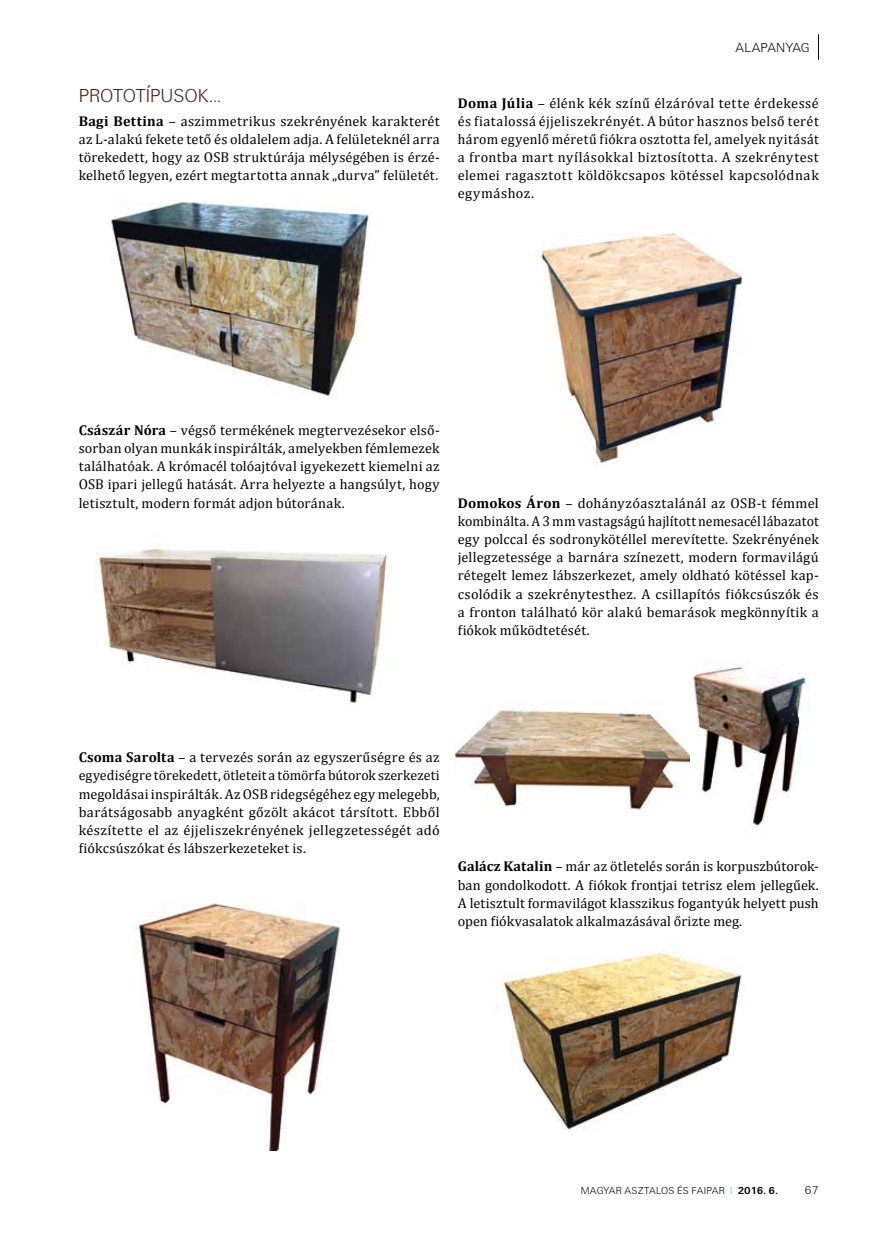
<style>
.page{position:relative;width:872px;height:1242px;background:#fff}
.page>*{position:absolute;margin:0;border:0;box-sizing:border-box;transform-origin:0 0}
.t1{font:19.5px "U001 Lig";letter-spacing:-.005em;color:#442216}
.t2{font:14.25px/18.1px "Cambria";letter-spacing:.015em;color:#000;text-align:justify}
.t3{font:13.5px "U001 Lig";letter-spacing:.02em;color:#000}
.t4{font:12px "U001 Lig";color:#000}
.t5{font:10.5px "U001 Lig";letter-spacing:.015em;color:#000}
.s1{font-weight:700}
.s2{color:#7ba858}
.s3{font-family:"U001";font-weight:700}
</style>
<div class="page">
<svg style="left:818px;top:34px;width:1px;height:26px"></svg>
<img style="left:454px;top:709px;width:236px;height:107px">
<img style="left:111px;top:202px;width:260px;height:196px">
<img style="left:95px;top:545px;width:294px;height:158px">
<img style="left:133px;top:903px;width:207px;height:247px">
<img style="left:535px;top:233px;width:207px;height:230px">
<img style="left:690px;top:660px;width:120px;height:167px">
<img style="left:499px;top:942px;width:243px;height:189px">
<h1 class="t1" style="left:79px;top:85px;width:144px">PROTOTÍPUSOK…</h1>
<p class="t2" style="left:79px;top:112px;width:362px"><span class="s1">Bagi Bettina</span> – aszimmetrikus szekrényének karakterét az L-alakú fekete tető és oldalelem adja. A felületeknél arra törekedett, hogy az OSB struktúrája mélységében is érzé&shy;kelhető legyen, ezért megtartotta annak „durva” felületét.</p>
<p class="t3" style="left:735px;top:40px;width:76px">ALAPANYAG</p>
<p class="t2" style="left:458px;top:93px;width:362px"><span class="s1">Doma Júlia</span> – élénk kék színű élzáróval tette érdekessé és fiatalossá éjjeliszekrényét. A bútor hasznos belső terét három egyenlő méretű fiókra osztotta fel, amelyek nyitását a frontba mart nyílásokkal biztosította. A szekrénytest elemei ragasztott köldökcsapos kötéssel kapcsolódnak egymáshoz.</p>
<p class="t2" style="left:79px;top:421px;width:362px"><span class="s1">Császár Nóra</span> – végső termékének megtervezésekor első&shy;sorban olyan munkák inspirálták, amelyekben fémlemezek találhatóak. A krómacél tolóajtóval igyekezett kiemelni az OSB ipari jellegű hatását. Arra helyezte a hangsúlyt, hogy letisztult, modern formát adjon bútorának.</p>
<p class="t2" style="left:458px;top:493px;width:362px"><span class="s1">Domokos Áron</span> – dohányzóasztalánál az OSB-t fémmel kombinálta. A 3 mm vastagságú hajlított nemesacél lábazatot egy polccal és sodronykötéllel merevítette. Szekrényének jellegzetessége a barnára színezett, modern formavilágú rétegelt lemez lábszerkezet, amely oldható kötéssel kap&shy;csolódik a szekrénytesthez. A csillapítós fiókcsúszók és a fronton található kör alakú bemarások megkönnyítik a fiókok működtetését.</p>
<p class="t2" style="left:79px;top:748px;width:362px"><span class="s1">Csoma Sarolta</span> – a tervezés során az egyszerűségre és az egyediségre törekedett, ötleteit a tömörfa bútorok szerkezeti megoldásai inspirálták. Az OSB ridegségéhez egy melegebb, barátságosabb anyagként gőzölt akácot társított. Ebből készítette el az éjjeliszekrényének jellegzetességét adó fiókcsúszókat és lábszerkezeteket is.</p>
<p class="t2" style="left:458px;top:857px;width:362px"><span class="s1">Galácz Katalin</span> – már az ötletelés során is korpuszbútorok&shy;ban gondolkodott. A fiókok frontjai tetrisz elem jellegűek.<br>A letisztult formavilágot klasszikus fogantyúk helyett push open fiókvasalatok alkalmazásával őrizte meg.</p>
<p class="t5" style="left:581px;top:1184px;width:198px">MAGYAR ASZTALOS ÉS FAIPAR <span class="s2">I</span> <span class="s3">2016. 6.</span></p>
<p class="t4" style="left:804px;top:1183px;width:16px">67</p>
</div>
